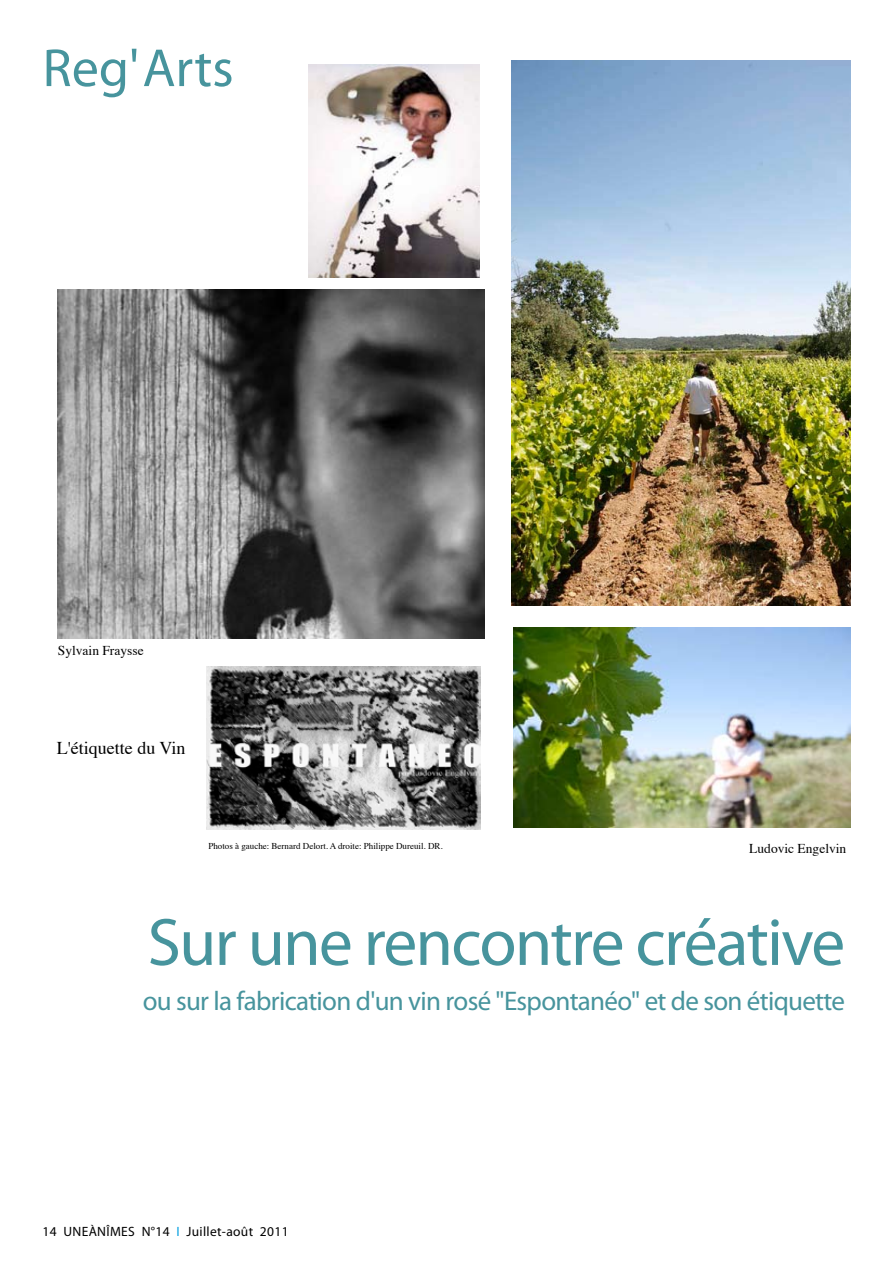
<style>
.page{position:relative;width:893px;height:1263px;background:#fff}
.page>*{position:absolute;margin:0;border:0;box-sizing:border-box;transform-origin:0 0}
.t1{font:67.5px "Myriad Pro";letter-spacing:-.025em;color:#47949d}
.t2{font:54px "Myriad Pro";color:#47949d}
.t3{font:27px "Myriad Pro";letter-spacing:-.025em;color:#47949d}
.t4{font:18px "Times";color:#000}
.t5{font:13.5px "Myriad Pro";letter-spacing:.025em;color:#000}
.t6{font:13.5px "Times";color:#000}
.t7{font:9px "Times";color:#000}
.s1{color:#009ee0}
</style>
<div class="page">
<img style="left:512px;top:61px;width:338px;height:544px">
<img style="left:206px;top:666px;width:274px;height:163px">
<img style="left:57px;top:289px;width:428px;height:349px">
<img style="left:514px;top:627px;width:336px;height:201px">
<img style="left:308px;top:65px;width:172px;height:212px">
<h2 class="t2" style="left:43px;top:35px;width:193px">Reg' Arts</h2>
<p class="t6" style="left:58px;top:638px;width:87px">Sylvain Fraysse</p>
<p class="t4" style="left:57px;top:731px;width:130px">L'étiquette du Vin</p>
<p class="t7" style="left:208px;top:837px;width:236px">Photos à gauche: Bernard Delort. A droite: Philippe Dureuil. DR.</p>
<p class="t6" style="left:749px;top:836px;width:99px">Ludovic Engelvin</p>
<h1 class="t1" style="left:148px;top:901px;width:699px">Sur une rencontre créative</h1>
<p class="t3" style="left:143px;top:984px;width:704px">ou sur la fabrication d'un vin rosé "Espontanéo" et de son étiquette</p>
<p class="t5" style="left:43px;top:1223px;width:248px">14 UNEÀNÎMES N°14 <span class="s1">I</span> Juillet-août 2011</p>
</div>
